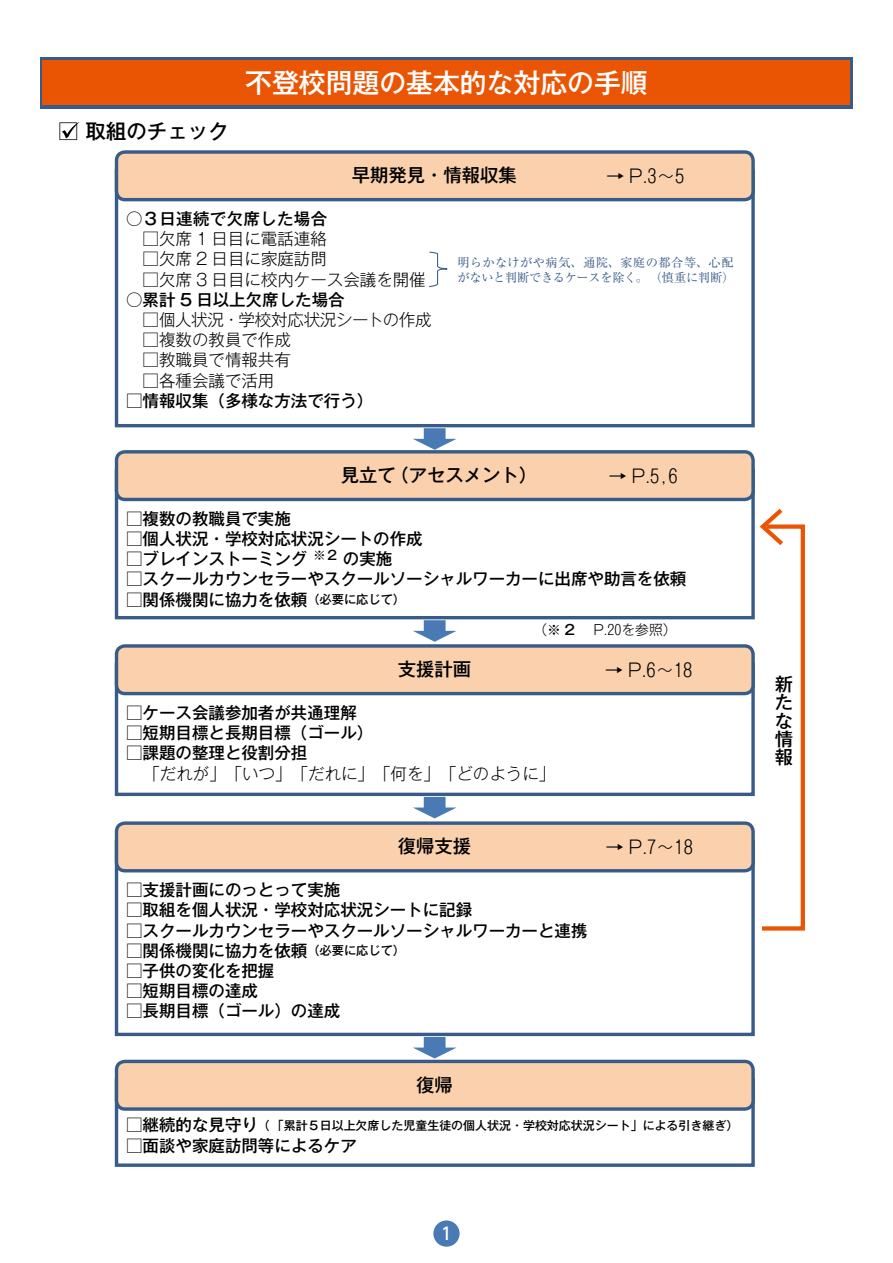
<style>
.page{position:relative;width:893px;height:1263px;background:#fff}
.page>*{position:absolute;margin:0;border:0;box-sizing:border-box;transform-origin:0 0}
.t1{font:500 26.85px "Gothic MB101 Pro";color:#fff}
.t2{font:500 20.4px "Gothic MB101 Pro";color:#000}
.t3{font:500 18.3px/18.3px "Gothic MB101 Pro";color:#000;text-align:justify}
.t4{font:300 18.3px "Gothic MB101 Pro";color:#000}
.t5{font:500 16.95px "UD Shin Go C Oeiz Pr 6";color:#fff}
.t6{font:500 16.5px "Gothic MB101 Pro";color:#000}
.t7{font:300 16.5px "Gothic MB101 Pro";color:#000}
.t8{font:500 16.5px "Gothic MB101 Pro";letter-spacing:.02em;color:#000}
.t9{font:300 13.8px "Gothic MB101 Pro";color:#000}
.t10{font:12.15px/14.9px "Ryumin Pro";letter-spacing:-.015em;color:#385b89}
.t11{font:500 12px "Gothic MB101 Pro";color:#000}
.s1{font-size:12.15px}
.s2{font-weight:500}
.s3{font-size:16.5px}
</style>
<div class="page">
<div style="left:433px;top:1220px;width:27px;height:27px;background:#497ab3;border-radius:50%"></div>
<div style="left:40px;top:57px;width:813px;height:51px;background:linear-gradient(to right,#3a5b88,#375b8a)"></div>
<div style="left:43px;top:61px;width:807px;height:44px;background:#ea5504"></div>
<svg style="left:114px;top:167px;width:641px;height:261px"></svg>
<svg style="left:114px;top:467px;width:641px;height:153px"></svg>
<svg style="left:114px;top:661px;width:641px;height:136px"></svg>
<svg style="left:114px;top:1077px;width:641px;height:90px"></svg>
<svg style="left:114px;top:838px;width:641px;height:199px"></svg>
<div style="left:117px;top:152px;width:636px;height:48px;background:#fad1ac;border-radius:9px"></div>
<div style="left:115px;top:150px;width:640px;height:51px;border:3px solid #385b89;border-radius:9px"></div>
<div style="left:117px;top:452px;width:636px;height:47px;background:#fad1ac;border-radius:9px"></div>
<div style="left:115px;top:450px;width:640px;height:51px;border:3px solid #385b89;border-radius:9px"></div>
<div style="left:117px;top:646px;width:636px;height:47px;background:#fad1ac;border-radius:9px"></div>
<div style="left:115px;top:644px;width:640px;height:51px;border:3px solid #385b89;border-radius:9px"></div>
<div style="left:117px;top:1061px;width:636px;height:48px;background:#fad1ac;border-radius:9px"></div>
<div style="left:115px;top:1060px;width:640px;height:51px;border:3px solid #385b89;border-radius:9px"></div>
<div style="left:117px;top:823px;width:636px;height:48px;background:#fad1ac;border-radius:9px"></div>
<div style="left:115px;top:821px;width:640px;height:51px;border:3px solid #385b89;border-radius:9px"></div>
<svg style="left:428px;top:251px;width:20px;height:37px"></svg>
<svg style="left:413px;top:428px;width:44px;height:22px"></svg>
<svg style="left:413px;top:620px;width:44px;height:22px"></svg>
<svg style="left:413px;top:797px;width:44px;height:21px"></svg>
<svg style="left:413px;top:1037px;width:44px;height:21px"></svg>
<svg style="left:759px;top:508px;width:46px;height:423px"></svg>
<svg style="left:62px;top:122px;width:17px;height:17px"></svg>
<p class="t2" style="left:58px;top:114px;width:172px">□ 取組のチェック</p>
<h1 class="t1" style="left:245px;top:61px;width:404px">不登校問題の基本的な対応の手順</h1>
<p class="t3" style="left:352px;top:164px;width:167px">早期発見・情報収集</p>
<p class="t4" style="left:606px;top:161px;width:80px">→ P.3〜5</p>
<p class="t8" style="left:126px;top:205px;width:203px">○３日連続で欠席した場合</p>
<p class="t7" style="left:143px;top:225px;width:186px">□欠席１日目に電話連絡</p>
<p class="t7" style="left:143px;top:245px;width:186px">□欠席 2 日目に家庭訪問</p>
<p class="t7" style="left:143px;top:266px;width:285px">□欠席 3 日目に校内ケース会議を開催</p>
<p class="t6" style="left:126px;top:286px;width:220px">○累計 5 日以上欠席した場合</p>
<p class="t7" style="left:143px;top:306px;width:290px">□個人状況・学校対応状況シートの作成</p>
<p class="t7" style="left:143px;top:326px;width:150px">□複数の教員で作成</p>
<p class="t7" style="left:143px;top:346px;width:150px">□教職員で情報共有</p>
<p class="t7" style="left:143px;top:367px;width:133px">□各種会議で活用</p>
<p class="t6" style="left:126px;top:387px;width:249px">□情報収集（多様な方法で行う）</p>
<p class="t10" style="left:457px;top:255px;width:279px">明らかなけがや病気、通院、家庭の都合等、心配がないと判断できるケースを除く。 （慎重に判断）</p>
<p class="t3" style="left:341px;top:464px;width:198px">見立て（アセスメント）</p>
<p class="t4" style="left:608px;top:460px;width:71px">→ P.5,6</p>
<p class="t6" style="left:126px;top:505px;width:166px">□複数の教職員で実施</p>
<p class="t6" style="left:126px;top:525px;width:298px">□個人状況・学校対応状況シートの作成</p>
<p class="t6" style="left:126px;top:545px;width:268px">□ブレインストーミング <sup>※２</sup> の実施</p>
<p class="t6" style="left:126px;top:565px;width:562px">□スクールカウンセラーやスクールソーシャルワーカーに出席や助言を依頼</p>
<p class="t6" style="left:126px;top:586px;width:281px">□関係機関に協力を依頼<span class="s1">（必要に応じて）</span></p>
<p class="t3" style="left:398px;top:658px;width:75px">支援計画</p>
<p class="t9" style="left:533px;top:618px;width:145px">（<span class="s2">※ 2</span>　 P.20を参照）</p>
<p class="t4" style="left:605px;top:655px;width:89px">→ P.6〜18</p>
<p class="t6" style="left:126px;top:699px;width:232px">□ケース会議参加者が共通理解</p>
<p class="t6" style="left:126px;top:719px;width:249px">□短期目標と長期目標（ゴール）</p>
<p class="t6" style="left:126px;top:739px;width:183px">□課題の整理と役割分担</p>
<p class="t7" style="left:143px;top:759px;width:413px">「だれが」　「いつ」　「だれに」　「何を」　「どのように」</p>
<p class="t3" style="left:398px;top:835px;width:75px">復帰支援</p>
<p class="t6" style="left:126px;top:876px;width:216px">□支援計画にのっとって実施</p>
<p class="t6" style="left:126px;top:896px;width:348px">□取組を個人状況・学校対応状況シートに記録</p>
<p class="t6" style="left:126px;top:916px;width:463px">□スクールカウンセラーやスクールソーシャルワーカーと連携</p>
<p class="t6" style="left:126px;top:937px;width:281px">□関係機関に協力を依頼<span class="s1">（必要に応じて）</span></p>
<p class="t6" style="left:126px;top:957px;width:150px">□子供の変化を把握</p>
<p class="t6" style="left:126px;top:977px;width:133px">□短期目標の達成</p>
<p class="t6" style="left:126px;top:997px;width:216px">□長期目標（ゴール）の達成</p>
<p class="t4" style="left:605px;top:832px;width:89px">→ P.7〜18</p>
<p class="t3" style="left:416px;top:1073px;width:38px">復帰</p>
<p class="t11" style="left:126px;top:1115px;width:614px"><span class="s3">□継続的な見守り</span>（ 「累計５日以上欠席した児童生徒の個人状況・学校対応状況シート」による引き継ぎ）</p>
<p class="t6" style="left:126px;top:1131px;width:232px">□面談や家庭訪問等によるケア</p>
<p class="t5" style="left:441px;top:1220px;width:12px">1</p>
<p class="t3" style="left:775px;top:672px;width:19px">新たな情報</p>
</div>
